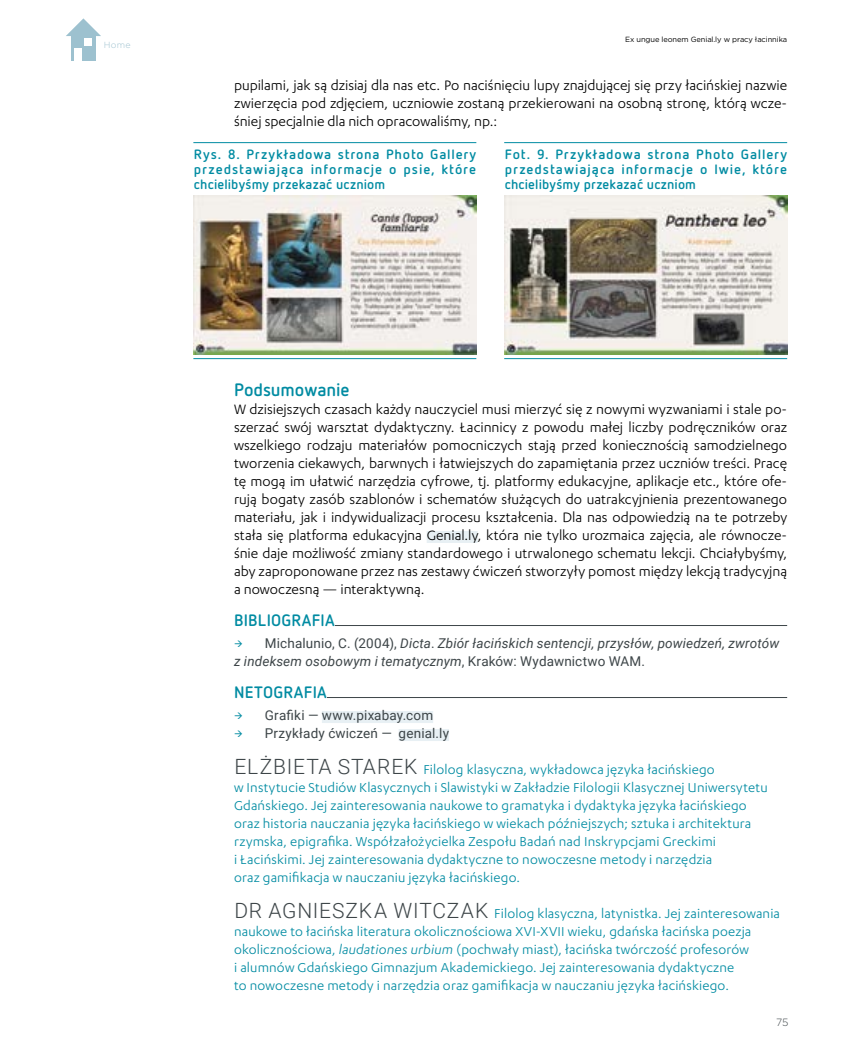
<style>
.page{position:relative;width:851px;height:1063px;background:#fff}
.page>*{position:absolute;margin:0;border:0;box-sizing:border-box;transform-origin:0 0}
.t1{font:700 18px "Netto Pro";letter-spacing:-.005em;color:#008ba2}
.t2{font:700 16.5px "Netto Pro";letter-spacing:.02em;color:#008ba2}
.t3{font:15.75px/18px "Karbon";color:#000;text-align:justify}
.t4{font:15px/18px "Karbon";letter-spacing:.01em;color:#008ba2}
.t5{font:700 13.5px/15px "Netto Pro";letter-spacing:.02em;color:#008ba2;text-align:justify}
.t6{font:italic 13.5px/18px "Roboto";letter-spacing:.01em;color:#3d4548}
.t7{font:13.5px/18px "Roboto";letter-spacing:.015em;color:#3d4548}
.t8{font:300 10.5px "Gotham";color:#3d4548}
.t9{font:300 8.85px "Gotham";color:#9dc1cf}
.t10{font:7.5px "Gotham";letter-spacing:-.01em;color:#000}
.s1{font-style:normal}
.s2{font-family:"Roboto";font-weight:300;font-size:21px;color:#3d4548}
.s3{font-style:italic}
</style>
<div class="page">
<div style="left:71px;top:36px;width:25px;height:25px;background:#9dc1cf"></div>
<svg style="left:66px;top:18px;width:35px;height:18px"></svg>
<div style="left:84px;top:38px;width:8px;height:8px;background:#fff"></div>
<div style="left:74px;top:48px;width:8px;height:12px;background:#fff"></div>
<div style="left:426px;top:531px;width:51px;height:12px;background:#e8f0f4"></div>
<hr style="left:234px;top:625px;width:553px;height:1px;background:#3d4548">
<div style="left:234px;top:612px;width:101px;height:18px;background:#fff"></div>
<hr style="left:234px;top:697px;width:553px;height:1px;background:#3d4548">
<div style="left:234px;top:684px;width:93px;height:18px;background:#fff"></div>
<div style="left:322px;top:711px;width:111px;height:12px;background:#e8f0f4"></div>
<div style="left:398px;top:729px;width:51px;height:12px;background:#e8f0f4"></div>
<img style="left:193px;top:196px;width:283px;height:159px">
<hr style="left:193px;top:358px;width:283px;height:1px;background:#008ba2">
<hr style="left:193px;top:142px;width:283px;height:1px;background:#008ba2">
<img style="left:504px;top:196px;width:283px;height:159px">
<hr style="left:504px;top:358px;width:283px;height:1px;background:#008ba2">
<hr style="left:504px;top:142px;width:283px;height:1px;background:#008ba2">
<p class="t9" style="left:104px;top:39px;width:28px">Home</p>
<p class="t10" style="left:625px;top:35px;width:163px">Ex ungue leonem Genial.ly w pracy łacinnika</p>
<p class="t3" style="left:234px;top:76px;width:554px">pupilami, jak są dzisiaj dla nas etc. Po naciśnięciu lupy znajdującej się przy łacińskiej nazwie zwierzęcia pod zdjęciem, uczniowie zostaną przekierowani na osobną stronę, którą wcze&shy;śniej specjalnie dla nich opracowaliśmy, np.:</p>
<p class="t5" style="left:194px;top:147px;width:284px">Rys. 8. Przykładowa strona Photo Gallery przedstawiająca informacje o psie, które chcielibyśmy przekazać uczniom</p>
<p class="t5" style="left:504px;top:147px;width:284px">Fot. 9. Przykładowa strona Photo Gallery przedstawiająca informacje o lwie, które chcielibyśmy przekazać uczniom</p>
<p class="t1" style="left:234px;top:378px;width:117px">Podsumowanie</p>
<p class="t3" style="left:234px;top:400px;width:554px">W dzisiejszych czasach każdy nauczyciel musi mierzyć się z nowymi wyzwaniami i stale po&shy;szerzać swój warsztat dydaktyczny. Łacinnicy z powodu małej liczby podręczników oraz wszelkiego rodzaju materiałów pomocniczych stają przed koniecznością samodzielnego tworzenia ciekawych, barwnych i łatwiejszych do zapamiętania przez uczniów treści. Pracę tę mogą im ułatwić narzędzia cyfrowe, tj. platformy edukacyjne, aplikacje etc., które ofe&shy;rują bogaty zasób szablonów i schematów służących do uatrakcyjnienia prezentowanego materiału, jak i indywidualizacji procesu kształcenia. Dla nas odpowiedzią na te potrzeby stała się platforma edukacyjna Genial.ly, która nie tylko urozmaica zajęcia, ale równocze&shy;śnie daje możliwość zmiany standardowego i utrwalonego schematu lekcji. Chciałybyśmy, aby zaproponowane przez nas zestawy ćwiczeń stworzyły pomost między lekcją tradycyjną a nowoczesną — interaktywną.</p>
<p class="t2" style="left:234px;top:609px;width:102px">BIBLIOGRAFIA</p>
<p class="t6" style="left:234px;top:634px;width:546px;text-indent:31px"><span class="s1">Michalunio, C. (2004),</span> Dicta<span class="s1">.</span> Zbiór łacińskich sentencji, przysłów, powiedzeń, zwrotów z indeksem osobowym i tematycznym<span class="s1">, Kraków: Wydawnictwo WAM.</span></p>
<p class="t2" style="left:234px;top:681px;width:94px">NETOGRAFIA</p>
<p class="t7" style="left:265px;top:706px;width:186px">Grafiki — www.pixabay.com<br>Przykłady ćwiczeń — genial.ly</p>
<p class="t4" style="left:234px;top:760px;width:535px"><span class="s2">ELŻBIETA STAREK</span> Filolog klasyczna, wykładowca języka łacińskiego<br>w Instytucie Studiów Klasycznych i Slawistyki w Zakładzie Filologii Klasycznej Uniwersytetu Gdańskiego. Jej zainteresowania naukowe to gramatyka i dydaktyka języka łacińskiego oraz historia nauczania języka łacińskiego w wiekach późniejszych; sztuka i architektura rzymska, epigrafika. Współzałożycielka Zespołu Badań nad Inskrypcjami Greckimi<br>i Łacińskimi. Jej zainteresowania dydaktyczne to nowoczesne metody i narzędzia<br>oraz gamifikacja w nauczaniu języka łacińskiego.</p>
<p class="t4" style="left:234px;top:904px;width:547px"><span class="s2">DR AGNIESZKA WITCZAK</span> Filolog klasyczna, latynistka. Jej zainteresowania naukowe to łacińska literatura okolicznościowa XVI-XVII wieku, gdańska łacińska poezja okolicznościowa, <span class="s3">laudationes urbium</span> (pochwały miast), łacińska twórczość profesorów<br>i alumnów Gdańskiego Gimnazjum Akademickiego. Jej zainteresowania dydaktyczne<br>to nowoczesne metody i narzędzia oraz gamifikacja w nauczaniu języka łacińskiego.</p>
<p class="t8" style="left:776px;top:1016px;width:14px">75</p>
</div>
